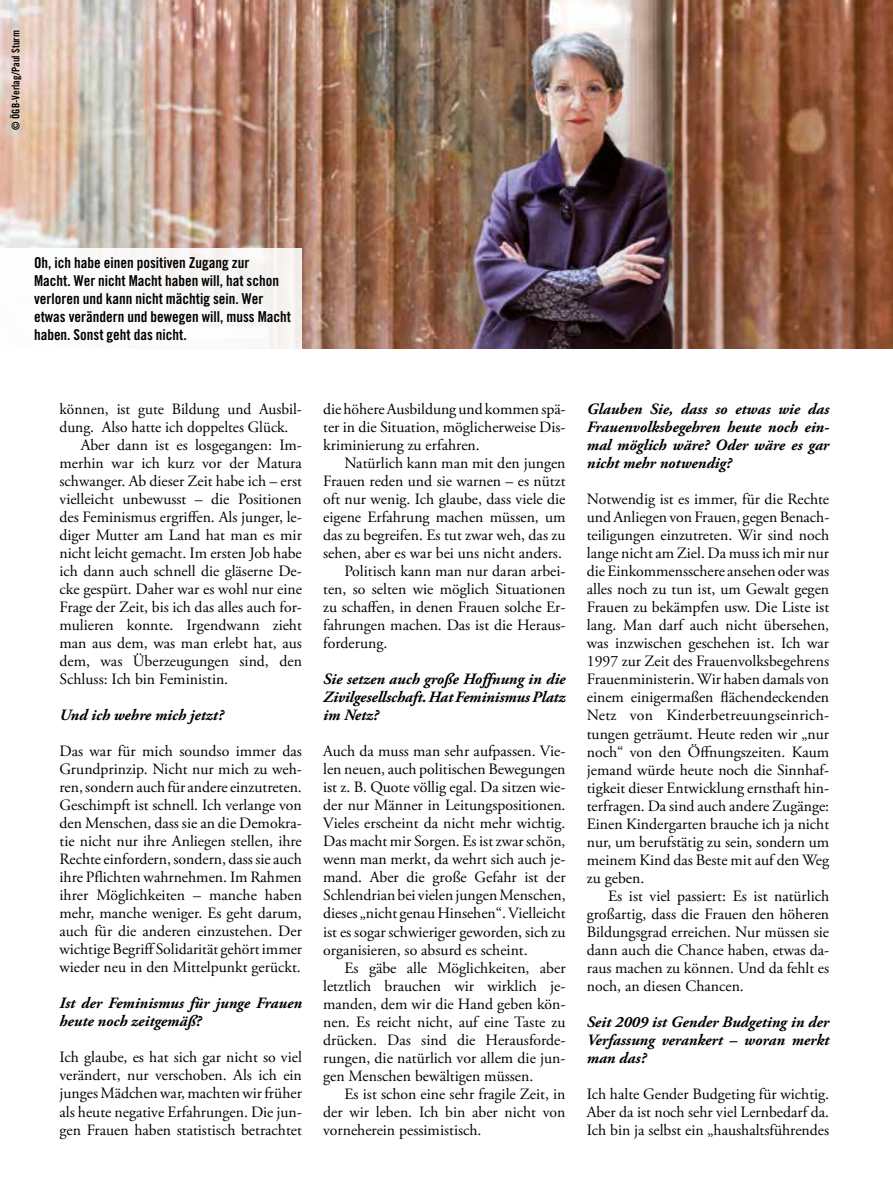
<style>
.page{position:relative;width:893px;height:1191px;background:#fff}
.page>*{position:absolute;margin:0;border:0;box-sizing:border-box;transform-origin:0 0}
.t1{font:15.75px/18px "Adobe Garamond Pro";color:#000;text-align:justify}
.t2{font:italic 700 15.75px/18px "Adobe Garamond Pro";color:#000;text-align:justify}
.t3{font:15px/18px "Trade Gothic Bold Cond Twenty";color:#000}
.t4{font:10.5px "Trade Gothic Bold Cond Twenty";color:#000}
</style>
<div class="page">
<img style="left:0;top:0;width:893px;height:348px">
<div style="left:0;top:248px;width:302px;height:100px;background:#fff"></div>
<p class="t4" style="left:9px;top:130px;width:101px;rotate:-90deg">© ÖGB-Verlag/Paul Sturm</p>
<p class="t3" style="left:34px;top:253px;width:259px">Oh, ich habe einen positiven Zugang zur<br>Macht. Wer nicht Macht haben will, hat schon verloren und kann nicht mächtig sein. Wer etwas verändern und bewegen will, muss Macht haben. Sonst geht das nicht.</p>
<p class="t1" style="left:60px;top:401px;width:244px">können, ist gute Bildung und Ausbil-</p>
<p class="t1" style="left:60px;top:419px;width:230px">dung. Also hatte ich doppeltes Glück.</p>
<p class="t1" style="left:81px;top:437px;width:223px">Aber dann ist es losgegangen: Im-</p>
<p class="t1" style="left:60px;top:455px;width:244px">merhin war ich kurz vor der Matura</p>
<p class="t1" style="left:60px;top:473px;width:244px">schwanger. Ab dieser Zeit habe ich – erst</p>
<p class="t1" style="left:60px;top:491px;width:244px">vielleicht unbewusst – die Positionen</p>
<p class="t1" style="left:60px;top:509px;width:244px">des Feminismus ergriffen. Als junger, le-</p>
<p class="t1" style="left:60px;top:527px;width:244px">diger Mutter am Land hat man es mir</p>
<p class="t1" style="left:60px;top:545px;width:244px">nicht leicht gemacht. Im ersten Job habe</p>
<p class="t1" style="left:60px;top:563px;width:244px">ich dann auch schnell die gläserne De-</p>
<p class="t1" style="left:60px;top:581px;width:244px">cke gespürt. Daher war es wohl nur eine</p>
<p class="t1" style="left:60px;top:599px;width:244px">Frage der Zeit, bis ich das alles auch for-</p>
<p class="t1" style="left:60px;top:617px;width:244px">mulieren konnte. Irgendwann zieht</p>
<p class="t1" style="left:60px;top:635px;width:244px">man aus dem, was man erlebt hat, aus</p>
<p class="t1" style="left:60px;top:653px;width:244px">dem, was Überzeugungen sind, den</p>
<p class="t1" style="left:60px;top:671px;width:170px">Schluss: Ich bin Feministin.</p>
<p class="t2" style="left:60px;top:706px;width:165px">Und ich wehre mich jetzt?</p>
<p class="t1" style="left:60px;top:743px;width:244px">Das war für mich soundso immer das Grundprinzip. Nicht nur mich zu weh&shy;ren, sondern auch für andere einzutreten.<br>Geschimpft ist schnell. Ich verlange von den Menschen, dass sie an die Demokra&shy;tie nicht nur ihre Anliegen stellen, ihre Rechte einfordern, sondern, dass sie auch ihre Pflichten wahrnehmen. Im Rahmen ihrer Möglichkeiten – manche haben mehr, manche weniger. Es geht darum, auch für die anderen einzustehen. Der wichtige Begriff Solidarität gehört immer wieder neu in den Mittelpunkt gerückt.</p>
<p class="t2" style="left:60px;top:994px;width:244px">Ist der Feminismus für junge Frauen heute noch zeitgemäß?</p>
<p class="t1" style="left:60px;top:1049px;width:244px">Ich glaube, es hat sich gar nicht so viel verändert, nur verschoben. Als ich ein junges Mädchen war, machten wir früher als heute negative Erfahrungen. Die jun&shy;gen Frauen haben statistisch betrachtet</p>
<p class="t1" style="left:323px;top:401px;width:244px">die höhere Ausbildung und kommen spä&shy;ter in die Situation, möglicherweise Dis&shy;kriminierung zu erfahren.</p>
<p class="t1" style="left:344px;top:455px;width:223px">Natürlich kann man mit den jungen</p>
<p class="t1" style="left:323px;top:473px;width:244px">Frauen reden und sie warnen – es nützt</p>
<p class="t1" style="left:323px;top:491px;width:244px">oft nur wenig. Ich glaube, dass viele die</p>
<p class="t1" style="left:323px;top:509px;width:244px">eigene Erfahrung machen müssen, um</p>
<p class="t1" style="left:323px;top:527px;width:244px">das zu begreifen. Es tut zwar weh, das zu</p>
<p class="t1" style="left:323px;top:545px;width:240px">sehen, aber es war bei uns nicht anders.</p>
<p class="t1" style="left:344px;top:563px;width:223px">Politisch kann man nur daran arbei-</p>
<p class="t1" style="left:323px;top:581px;width:244px">ten, so selten wie möglich Situationen</p>
<p class="t1" style="left:323px;top:599px;width:244px">zu schaffen, in denen Frauen solche Er-</p>
<p class="t1" style="left:323px;top:617px;width:244px">fahrungen machen. Das ist die Heraus-</p>
<p class="t1" style="left:323px;top:635px;width:66px">forderung.</p>
<p class="t2" style="left:323px;top:670px;width:244px">Sie setzen auch große Hoffnung in die Zivilgesellschaft. Hat Feminismus Platz im Netz?</p>
<p class="t1" style="left:323px;top:743px;width:244px">Auch da muss man sehr aufpassen. Vie&shy;len neuen, auch politischen Bewegungen ist z. B. Quote völlig egal. Da sitzen wie&shy;der nur Männer in Leitungspositionen.<br>Vieles erscheint da nicht mehr wichtig.<br>Das macht mir Sorgen. Es ist zwar schön, wenn man merkt, da wehrt sich auch je&shy;mand. Aber die große Gefahr ist der Schlendrian bei vielen jungen Menschen, dieses „nicht genau Hinsehen“. Vielleicht ist es sogar schwieriger geworden, sich zu organisieren, so absurd es scheint.</p>
<p class="t1" style="left:323px;top:959px;width:244px;text-indent:21px">Es gäbe alle Möglichkeiten, aber letztlich brauchen wir wirklich je&shy;manden, dem wir die Hand geben kön&shy;nen. Es reicht nicht, auf eine Taste zu drücken. Das sind die Herausforde&shy;rungen, die natürlich vor allem die jun&shy;gen Menschen bewältigen müssen.</p>
<p class="t1" style="left:323px;top:1085px;width:244px;text-indent:21px">Es ist schon eine sehr fragile Zeit, in der wir leben. Ich bin aber nicht von vorneherein pessimistisch.</p>
<p class="t2" style="left:587px;top:401px;width:244px">Glauben Sie, dass so etwas wie das Frauenvolksbegehren heute noch ein&shy;mal möglich wäre? Oder wäre es gar nicht mehr notwendig?</p>
<p class="t1" style="left:587px;top:491px;width:244px">Notwendig ist es immer, für die Rechte und Anliegen von Frauen, gegen Benach&shy;teiligungen einzutreten. Wir sind noch lange nicht am Ziel. Da muss ich mir nur die Einkommensschere ansehen oder was alles noch zu tun ist, um Gewalt gegen Frauen zu bekämpfen usw. Die Liste ist lang. Man darf auch nicht übersehen, was inzwischen geschehen ist. Ich war 1997 zur Zeit des Frauenvolksbegehrens Frauenministerin. Wir haben damals von einem einigermaßen flächendeckenden Netz von Kinderbetreuungseinrich&shy;tungen geträumt. Heute reden wir „nur noch“ von den Öffnungszeiten. Kaum jemand würde heute noch die Sinnhaf&shy;tigkeit dieser Entwicklung ernsthaft hin&shy;terfragen. Da sind auch andere Zugänge:<br>Einen Kindergarten brauche ich ja nicht nur, um berufstätig zu sein, sondern um meinem Kind das Beste mit auf den Weg zu geben.</p>
<p class="t1" style="left:587px;top:887px;width:244px;text-indent:21px">Es ist viel passiert: Es ist natürlich großartig, dass die Frauen den höheren Bildungsgrad erreichen. Nur müssen sie dann auch die Chance haben, etwas da&shy;raus machen zu können. Und da fehlt es noch, an diesen Chancen.</p>
<p class="t2" style="left:587px;top:1013px;width:244px">Seit 2009 ist Gender Budgeting in der Verfassung verankert – woran merkt man das?</p>
<p class="t1" style="left:587px;top:1085px;width:244px">Ich halte Gender Budgeting für wichtig.<br>Aber da ist noch sehr viel Lernbedarf da.<br>Ich bin ja selbst ein „haushaltsführendes</p>
</div>
